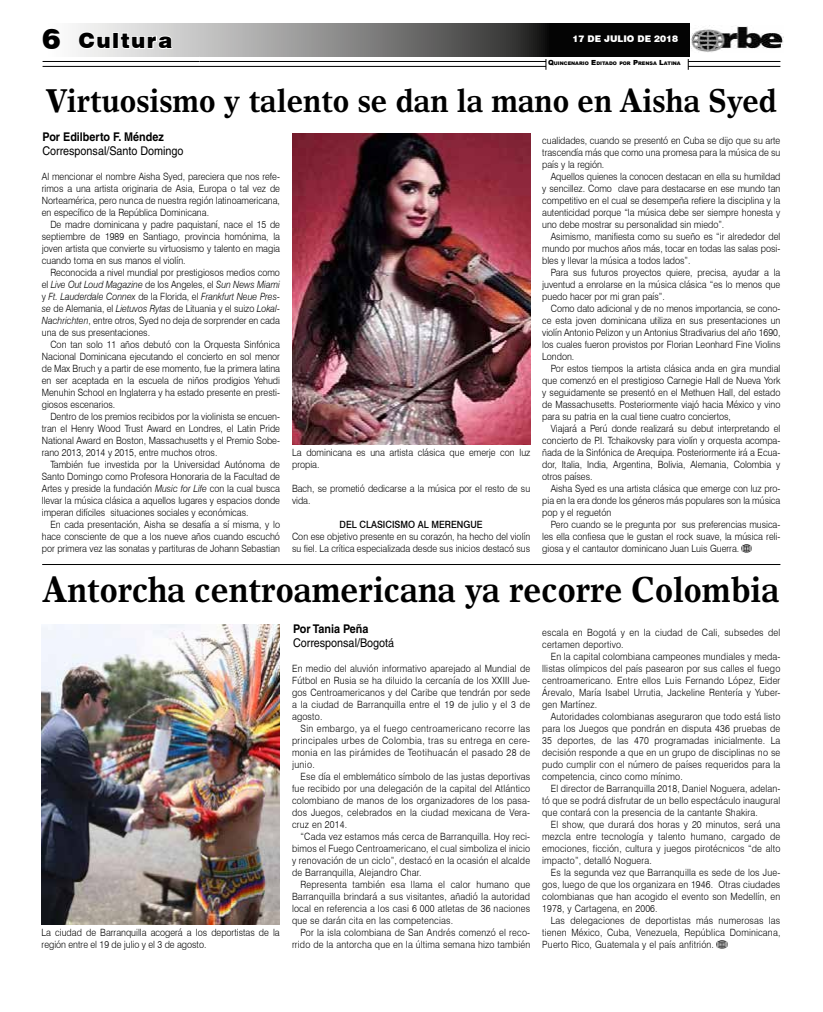
<style>
.page{position:relative;width:823px;height:1012px;background:#fff}
.page>*{position:absolute;margin:0;border:0;box-sizing:border-box;transform-origin:0 0}
.t1{font:700 36px "Times Europa LT Std";color:#000;scale:.9 1}
.t2{font:700 33px "Times Europa LT Std";color:#000;scale:.9 1}
.t3{font:900 20.9px "Swiss 721 BT";letter-spacing:.07em;color:#000}
.t4{font:12px "Helvetica LT Std";color:#000;scale:.9 1}
.t5{font:700 12px "Helvetica LT Std";color:#000;scale:.9 1}
.t6{font:300 10px/12px "Swiss 721 BT";color:#000;text-align:justify;scale:.9 1}
.t7{font:300 10px/12px "Swiss 721 BT";letter-spacing:.02em;color:#000;text-align:right;scale:.9 1}
.t8{font:500 10px "Swiss 721 BT";color:#000;scale:.9 1}
.t9{font:900 9.2px "Swiss 721 BT";color:#fff}
.t10{font:900 4.9px "Arial";color:#000}
.s1{font-size:28px}
.s2{font-size:7px}
.s3{font-style:italic}
</style>
<div class="page">
<svg style="left:76px;top:24px;width:612px;height:33px;background:#686867"></svg>
<hr style="left:43px;top:61px;width:502px;height:1px;background:#000">
<hr style="left:43px;top:66px;width:502px;height:1px;background:#000">
<hr style="left:687px;top:61px;width:93px;height:1px;background:#000">
<hr style="left:687px;top:66px;width:93px;height:1px;background:#000">
<img style="left:690px;top:25px;width:92px;height:27px">
<svg style="left:78px;top:31px;width:33px;height:19px"></svg>
<div style="left:113px;top:32px;width:6px;height:17px;border:2px solid #fff"></div>
<svg style="left:119px;top:32px;width:54px;height:18px"></svg>
<svg style="left:741px;top:544px;width:10px;height:8px"></svg>
<svg style="left:716px;top:940px;width:10px;height:8px"></svg>
<img style="left:292px;top:133px;width:238px;height:311px">
<img style="left:42px;top:624px;width:237px;height:300px">
<hr style="left:42px;top:564px;width:738px;height:1px;background:#000">
<h3 class="t3" style="left:42px;top:28px;width:132px"><span class="s1">6</span> Cultura</h3>
<p class="t9" style="left:572px;top:34px;width:107px">17 DE JULIO DE 2018</p>
<p class="t10" style="left:547px;top:60px;width:134px"><span class="s2">Q</span>UINCENARIO <span class="s2">E</span> DITADO POR <span class="s2">P</span>RENSA <span class="s2">L</span>ATINA</p>
<h2 class="t2" style="left:45px;top:81px;width:814px">Virtuosismo y talento se dan la mano en Aisha Syed</h2>
<p class="t5" style="left:43px;top:129px;width:136px">Por Edilberto F. Méndez</p>
<p class="t4" style="left:43px;top:144px;width:158px">Corresponsal/Santo Domingo</p>
<p class="t6" style="left:42px;top:170px;width:266px">Al mencionar el nombre Aisha Syed, pareciera que nos refe&shy;rimos a una artista originaria de Asia, Europa o tal vez de Norteamérica, pero nunca de nuestra región latinoamericana, en específico de la República Dominicana.</p>
<p class="t6" style="left:42px;top:218px;width:266px;text-indent:9px">De madre dominicana y padre paquistaní, nace el 15 de septiembre de 1989 en Santiago, provincia homónima, la joven artista que convierte su virtuosismo y talento en magia cuando toma en sus manos el violín.</p>
<p class="t6" style="left:42px;top:266px;width:266px;text-indent:9px">Reconocida a nivel mundial por prestigiosos medios como el <span class="s3">Live Out Loud Magazine</span> de los Angeles, el <span class="s3">Sun News Miami </span>y <span class="s3">Ft. Lauderdale Connex</span> de la Florida, el <span class="s3">Frankfurt Neue Pres&shy;se</span> de Alemania, el <span class="s3">Lietuvos Rytas</span> de Lituania y el suizo <span class="s3">Lokal-Nachrichten</span>, entre otros, Syed no deja de sorprender en cada una de sus presentaciones.</p>
<p class="t6" style="left:42px;top:338px;width:266px;text-indent:9px">Con tan solo 11 años debutó con la Orquesta Sinfónica Nacional Dominicana ejecutando el concierto en sol menor de Max Bruch y a partir de ese momento, fue la primera latina en ser aceptada en la escuela de niños prodigios Yehudi Menuhin School en Inglaterra y ha estado presente en presti&shy;giosos escenarios.</p>
<p class="t6" style="left:42px;top:410px;width:266px;text-indent:9px">Dentro de los premios recibidos por la violinista se encuen&shy;tran el Henry Wood Trust Award en Londres, el Latin Pride National Award en Boston, Massachusetts y el Premio Sobe&shy;rano 2013, 2014 y 2015, entre muchos otros.</p>
<p class="t6" style="left:42px;top:458px;width:266px;text-indent:9px">También fue investida por la Universidad Autónoma de Santo Domingo como Profesora Honoraria de la Facultad de Artes y preside la fundación <span class="s3">Music for Life</span> con la cual busca llevar la música clásica a aquellos lugares y espacios donde imperan difíciles situaciones sociales y económicas.</p>
<p class="t6" style="left:42px;top:518px;width:266px;text-indent:9px">En cada presentación, Aisha se desafía a sí misma, y lo hace consciente de que a los nueve años cuando escuchó por primera vez las sonatas y partituras de Johann Sebastian</p>
<p class="t6" style="left:292px;top:446px;width:266px">La dominicana es una artista clásica que emerje con luz propia.</p>
<p class="t6" style="left:292px;top:482px;width:266px">Bach, se prometió dedicarse a la música por el resto de su vida.</p>
<p class="t8" style="left:339px;top:518px;width:160px">DEL CLASICISMO AL MERENGUE</p>
<p class="t6" style="left:292px;top:530px;width:266px">Con ese objetivo presente en su corazón, ha hecho del violín su fiel. La crítica especializada desde sus inicios destacó sus</p>
<p class="t6" style="left:542px;top:134px;width:266px">cualidades, cuando se presentó en Cuba se dijo que su arte trascendía más que como una promesa para la música de su país y la región.</p>
<p class="t6" style="left:542px;top:170px;width:266px;text-indent:9px">Aquellos quienes la conocen destacan en ella su humildad y sencillez. Como clave para destacarse en ese mundo tan competitivo en el cual se desempeña refiere la disciplina y la autenticidad porque “la música debe ser siempre honesta y uno debe mostrar su personalidad sin miedo”.</p>
<p class="t6" style="left:542px;top:230px;width:266px;text-indent:9px">Asimismo, manifiesta como su sueño es “ir alrededor del mundo por muchos años más, tocar en todas las salas posi&shy;bles y llevar la música a todos lados”.</p>
<p class="t6" style="left:542px;top:266px;width:266px;text-indent:9px">Para sus futuros proyectos quiere, precisa, ayudar a la juventud a enrolarse en la música clásica “es lo menos que puedo hacer por mi gran país”.</p>
<p class="t6" style="left:542px;top:302px;width:266px;text-indent:9px">Como dato adicional y de no menos importancia, se cono&shy;ce esta joven dominicana utiliza en sus presentaciones un violín Antonio Pelizon y un Antonius Stradivarius del año 1690, los cuales fueron provistos por Florian Leonhard Fine Violins London.</p>
<p class="t6" style="left:542px;top:362px;width:266px;text-indent:9px">Por estos tiempos la artista clásica anda en gira mundial que comenzó en el prestigioso Carnegie Hall de Nueva York y seguidamente se presentó en el Methuen Hall, del estado de Massachusetts. Posteriormente viajó hacia México y vino para su patria en la cual tiene cuatro conciertos,</p>
<p class="t6" style="left:542px;top:422px;width:266px;text-indent:9px">Viajará a Perú donde realizará su debut interpretando el concierto de P.I. Tchaikovsky para violín y orquesta acompa&shy;ñada de la Sinfónica de Arequipa. Posteriormente irá a Ecua&shy;dor, Italia, India, Argentina, Bolivia, Alemania, Colombia y otros países.</p>
<p class="t6" style="left:542px;top:482px;width:266px;text-indent:9px">Aisha Syed es una artista clásica que emerge con luz pro&shy;pia en la era donde los géneros más populares son la música pop y el reguetón</p>
<p class="t6" style="left:542px;top:518px;width:266px;text-indent:9px">Pero cuando se le pregunta por sus preferencias musica&shy;les ella confiesa que le gustan el rock suave, la música reli&shy;giosa y el cantautor dominicano Juan Luis Guerra.</p>
<h1 class="t1" style="left:42px;top:568px;width:820px">Antorcha centroamericana ya recorre Colombia</h1>
<p class="t6" style="left:42px;top:926px;width:266px">La ciudad de Barranquilla acogerá a los deportistas de la región entre el 19 de julio y el 3 de agosto.</p>
<p class="t5" style="left:293px;top:621px;width:85px">Por Tania Peña</p>
<p class="t4" style="left:293px;top:636px;width:114px">Corresponsal/Bogotá</p>
<p class="t6" style="left:292px;top:662px;width:266px">En medio del aluvión informativo aparejado al Mundial de Fútbol en Rusia se ha diluido la cercanía de los XXIII Jue&shy;gos Centroamericanos y del Caribe que tendrán por sede a la ciudad de Barranquilla entre el 19 de julio y el 3 de agosto.</p>
<p class="t6" style="left:292px;top:722px;width:266px;text-indent:9px">Sin embargo, ya el fuego centroamericano recorre las principales urbes de Colombia, tras su entrega en cere&shy;monia en las pirámides de Teotihuacán el pasado 28 de junio.</p>
<p class="t6" style="left:292px;top:770px;width:266px;text-indent:9px">Ese día el emblemático símbolo de las justas deportivas fue recibido por una delegación de la capital del Atlántico colombiano de manos de los organizadores de los pasa&shy;dos Juegos, celebrados en la ciudad mexicana de Vera&shy;cruz en 2014.</p>
<p class="t6" style="left:292px;top:830px;width:266px;text-indent:9px">“Cada vez estamos más cerca de Barranquilla. Hoy reci&shy;bimos el Fuego Centroamericano, el cual simboliza el inicio y renovación de un ciclo”, destacó en la ocasión el alcalde de Barranquilla, Alejandro Char.</p>
<p class="t6" style="left:292px;top:878px;width:266px;text-indent:9px">Representa también esa llama el calor humano que Barranquilla brindará a sus visitantes, añadió la autoridad local en referencia a los casi 6 000 atletas de 36 naciones que se darán cita en las competencias.</p>
<p class="t7" style="left:292px;top:926px;width:266px">Por la isla colombiana de San Andrés comenzó el reco&shy;rrido de la antorcha que en la última semana hizo también</p>
<p class="t7" style="left:542px;top:626px;width:266px;text-align:left">escala en Bogotá y en la ciudad de Cali, subsedes del certamen deportivo.</p>
<p class="t6" style="left:542px;top:650px;width:266px;text-indent:9px">En la capital colombiana campeones mundiales y meda&shy;llistas olímpicos del país pasearon por sus calles el fuego centroamericano. Entre ellos Luis Fernando López, Eider Árevalo, María Isabel Urrutia, Jackeline Rentería y Yuber&shy;gen Martínez.</p>
<p class="t6" style="left:542px;top:710px;width:266px;text-indent:9px">Autoridades colombianas aseguraron que todo está listo para los Juegos que pondrán en disputa 436 pruebas de 35 deportes, de las 470 programadas inicialmente. La decisión responde a que en un grupo de disciplinas no se pudo cumplir con el número de países requeridos para la competencia, cinco como mínimo.</p>
<p class="t6" style="left:542px;top:782px;width:266px;text-indent:9px">El director de Barranquilla 2018, Daniel Noguera, adelan&shy;tó que se podrá disfrutar de un bello espectáculo inaugural que contará con la presencia de la cantante Shakira.</p>
<p class="t6" style="left:542px;top:818px;width:266px;text-indent:9px">El show, que durará dos horas y 20 minutos, será una mezcla entre tecnología y talento humano, cargado de emociones, ficción, cultura y juegos pirotécnicos “de alto impacto”, detalló Noguera.</p>
<p class="t6" style="left:542px;top:866px;width:266px;text-indent:9px">Es la segunda vez que Barranquilla es sede de los Jue&shy;gos, luego de que los organizara en 1946. Otras ciudades colombianas que han acogido el evento son Medellín, en 1978, y Cartagena, en 2006.</p>
<p class="t6" style="left:542px;top:914px;width:266px;text-indent:9px">Las delegaciones de deportistas más numerosas las tienen México, Cuba, Venezuela, República Dominicana, Puerto Rico, Guatemala y el país anfitrión.</p>
</div>
